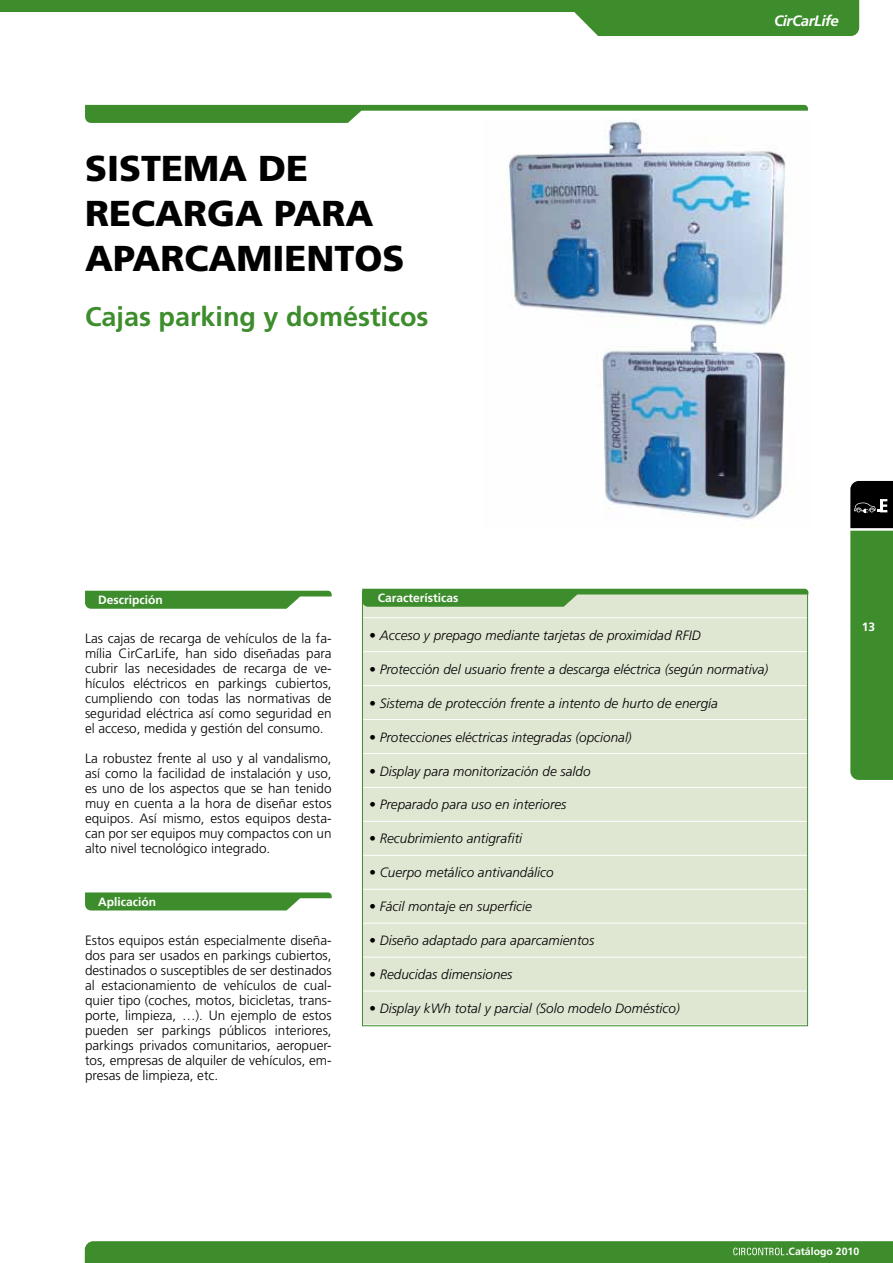
<style>
.page{position:relative;width:893px;height:1263px;background:#fff}
.page>*{position:absolute;margin:0;border:0;box-sizing:border-box;transform-origin:0 0}
.t1{font:900 36px/45px "Frutiger LT Std";color:#000}
.t2{font:700 27px "Frutiger LT Std";color:#3d8d2c}
.t3{font:italic 700 15px "Frutiger LT Std";letter-spacing:-.025em;color:#fff}
.t4{font:300 13.5px/15px "Frutiger LT Std";color:#000;text-align:justify}
.t5{font:italic 300 13.5px "Frutiger LT Std";color:#000}
.t6{font:700 12px "Frutiger LT Std";color:#fff}
.t7{font:700 10.5px "Frutiger LT Std";color:#fff}
</style>
<div class="page">
<svg style="left:0;top:0;width:859px;height:36px"></svg>
<div style="left:85px;top:1241px;width:808px;height:22px;background:#3d8d2c"></div>
<svg style="left:850px;top:481px;width:43px;height:299px;background:#3a7c2c"></svg>
<svg style="left:85px;top:105px;width:723px;height:18px"></svg>
<img style="left:483px;top:120px;width:325px;height:400px">
<svg style="left:85px;top:591px;width:247px;height:18px;background:#549b45"></svg>
<svg style="left:85px;top:892px;width:247px;height:18px;background:#569b47"></svg>
<div style="left:364px;top:607px;width:442px;height:417px;background:#dfe7d3"></div>
<hr style="left:363px;top:617px;width:444px;height:1px;background:#fff">
<hr style="left:363px;top:651px;width:444px;height:1px;background:#fff">
<hr style="left:363px;top:685px;width:444px;height:1px;background:#fff">
<hr style="left:363px;top:719px;width:444px;height:1px;background:#fff">
<hr style="left:363px;top:753px;width:444px;height:1px;background:#fff">
<hr style="left:363px;top:787px;width:444px;height:1px;background:#fff">
<hr style="left:363px;top:821px;width:444px;height:1px;background:#fff">
<hr style="left:363px;top:855px;width:444px;height:1px;background:#fff">
<hr style="left:363px;top:889px;width:444px;height:1px;background:#fff">
<hr style="left:363px;top:923px;width:444px;height:1px;background:#fff">
<hr style="left:363px;top:957px;width:444px;height:1px;background:#fff">
<hr style="left:363px;top:991px;width:444px;height:1px;background:#fff">
<svg style="left:362px;top:589px;width:446px;height:18px;background:#79ae6a"></svg>
<h1 class="t1" style="left:85px;top:146px;width:321px">SISTEMA DE<br>RECARGA PARA<br>APARCAMIENTOS</h1>
<h2 class="t2" style="left:85px;top:301px;width:345px">Cajas parking y domésticos</h2>
<p class="t3" style="left:774px;top:12px;width:66px">CirCarLife</p>
<p class="t6" style="left:98px;top:592px;width:66px">Descripción</p>
<p class="t4" style="left:85px;top:631px;width:248px">Las cajas de recarga de vehículos de la fa&shy;mília CirCarLife, han sido diseñadas para cubrir las necesidades de recarga de ve&shy;hículos eléctricos en parkings cubiertos, cumpliendo con todas las normativas de seguridad eléctrica así como seguridad en el acceso, medida y gestión del consumo.</p>
<p class="t4" style="left:85px;top:751px;width:248px">La robustez frente al uso y al vandalismo, así como la facilidad de instalación y uso, es uno de los aspectos que se han tenido muy en cuenta a la hora de diseñar estos equipos. Así mismo, estos equipos desta&shy;can por ser equipos muy compactos con un alto nivel tecnológico integrado.</p>
<p class="t6" style="left:98px;top:894px;width:59px">Aplicación</p>
<p class="t4" style="left:85px;top:933px;width:248px">Estos equipos están especialmente diseña&shy;dos para ser usados en parkings cubiertos, destinados o susceptibles de ser destinados al estacionamiento de vehículos de cual&shy;quier tipo (coches, motos, bicicletas, trans&shy;porte, limpieza, …). Un ejemplo de estos pueden ser parkings públicos interiores, parkings privados comunitarios, aeropuer&shy;tos, empresas de alquiler de vehículos, em&shy;presas de limpieza, etc.</p>
<p class="t6" style="left:378px;top:590px;width:82px">Características</p>
<p class="t5" style="left:369px;top:627px;width:333px">• Acceso y prepago mediante tarjetas de proximidad RFID</p>
<p class="t5" style="left:369px;top:661px;width:401px">• Protección del usuario frente a descarga eléctrica (según normativa)</p>
<p class="t5" style="left:369px;top:695px;width:350px">• Sistema de protección frente a intento de hurto de energía</p>
<p class="t5" style="left:369px;top:729px;width:264px">• Protecciones eléctricas integradas (opcional)</p>
<p class="t5" style="left:369px;top:763px;width:223px">• Display para monitorización de saldo</p>
<p class="t5" style="left:369px;top:797px;width:199px">• Preparado para uso en interiores</p>
<p class="t5" style="left:369px;top:831px;width:155px">• Recubrimiento antigrafiti</p>
<p class="t5" style="left:369px;top:865px;width:186px">• Cuerpo metálico antivandálico</p>
<p class="t5" style="left:369px;top:899px;width:164px">• Fácil montaje en superficie</p>
<p class="t5" style="left:369px;top:933px;width:227px">• Diseño adaptado para aparcamientos</p>
<p class="t5" style="left:369px;top:967px;width:145px">• Reducidas dimensiones</p>
<p class="t5" style="left:369px;top:1001px;width:312px">• Display kWh total y parcial (Solo modelo Doméstico)</p>
<p class="t6" style="left:862px;top:619px;width:15px">13</p>
<p class="t7" style="left:786px;top:1245px;width:75px">.Catálogo 2010</p>
</div>
